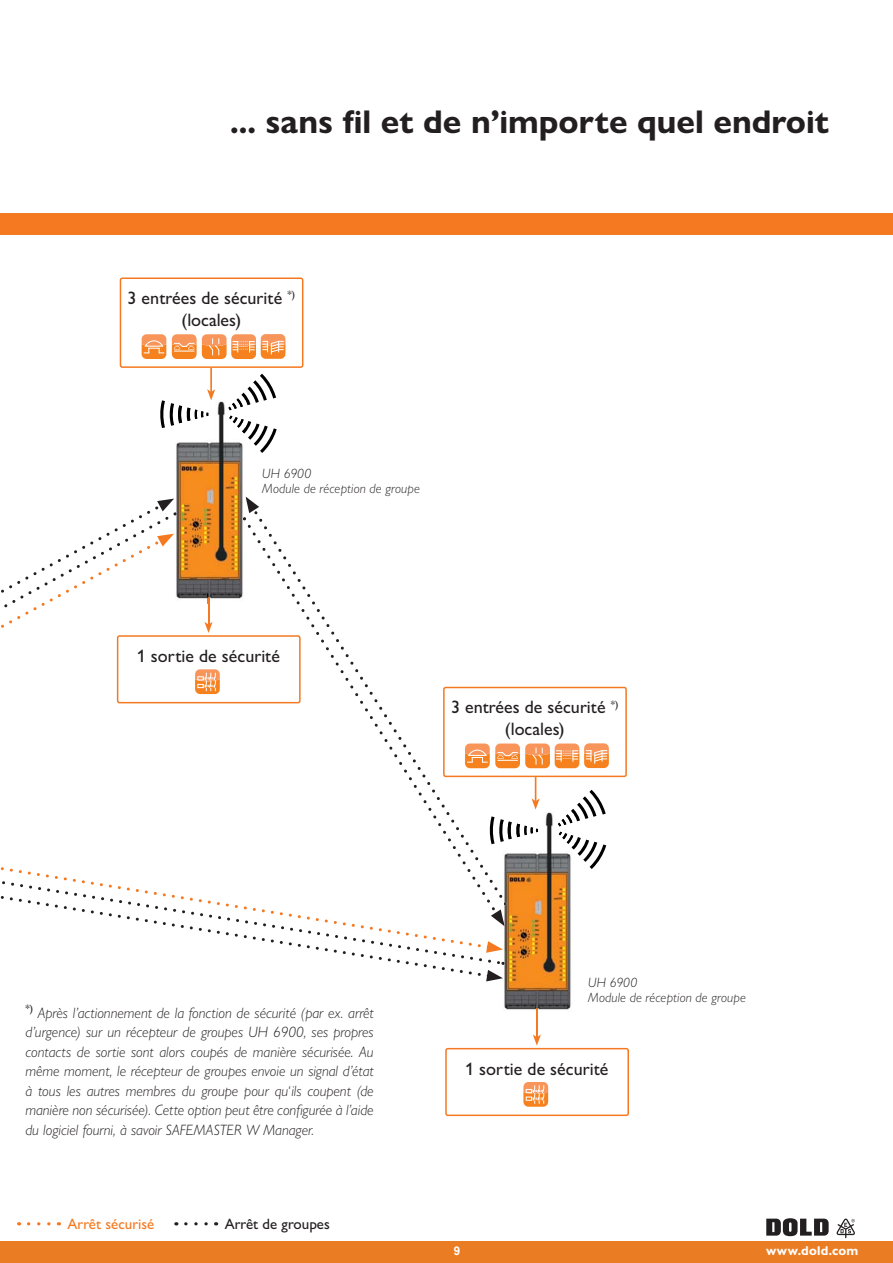
<style>
.page{position:relative;width:893px;height:1263px;background:#fff}
.page>*{position:absolute;margin:0;border:0;box-sizing:border-box;transform-origin:0 0}
.t1{font:700 33px "Gill Sans Nova";color:#231f20}
.t2{font:500 18px/21.6px "Gill Sans Nova";color:#231f20;text-align:center}
.t3{font:italic 300 15px/19.5px "Gill Sans Nova";color:#231f20;text-align:justify}
.t4{font:500 15px "Gill Sans Nova";color:#231f20}
.t5{font:500 15px "Gill Sans Nova";color:#f47920}
.t6{font:italic 300 13.5px/15px "Gill Sans Nova";letter-spacing:.01em;color:#231f20}
.t7{font:700 12.75px "Gill Sans Nova";letter-spacing:.015em;color:#fff}
.t8{font:700 12px "Arial";color:#fff}
</style>
<div class="page">
<div style="left:0;top:1242px;width:893px;height:21px;background:#ea7d24"></div>
<svg style="left:766px;top:1218px;width:62px;height:18px"></svg>
<svg style="left:836px;top:1219px;width:19px;height:19px"></svg>
<div style="left:0;top:213px;width:893px;height:22px;background:#f47920"></div>
<hr style="left:536px;top:1007px;width:2px;height:30px;background:#f47920">
<svg style="left:533px;top:1035px;width:8px;height:11px"></svg>
<hr style="left:208px;top:594px;width:1px;height:31px;background:#f47920">
<svg style="left:204px;top:622px;width:9px;height:11px"></svg>
<svg style="left:531px;top:777px;width:9px;height:33px"></svg>
<hr style="left:210px;top:368px;width:2px;height:24px;background:#f47920">
<div style="left:445px;top:1048px;width:184px;height:68px;border:2px solid #f47920;border-radius:2px"></div>
<div style="left:117px;top:635px;width:184px;height:68px;border:2px solid #f47920;border-radius:2px"></div>
<div style="left:443px;top:687px;width:184px;height:90px;border:2px solid #f47920;border-radius:2px"></div>
<div style="left:120px;top:278px;width:183px;height:90px;border:2px solid #f47920;border-radius:2px"></div>
<svg style="left:250px;top:518px;width:257px;height:312px"></svg>
<svg style="left:0;top:830px;width:503px;height:135px"></svg>
<img style="left:176px;top:401px;width:70px;height:202px">
<svg style="left:160px;top:389px;width:55px;height:39px"></svg>
<img style="left:178px;top:405px;width:4px;height:18px">
<svg style="left:228px;top:374px;width:48px;height:36px"></svg>
<svg style="left:229px;top:416px;width:48px;height:37px"></svg>
<svg style="left:1px;top:499px;width:175px;height:205px"></svg>
<svg style="left:243px;top:496px;width:16px;height:24px"></svg>
<img style="left:503px;top:811px;width:69px;height:199px">
<svg style="left:489px;top:816px;width:49px;height:28px"></svg>
<svg style="left:558px;top:790px;width:48px;height:36px"></svg>
<svg style="left:559px;top:832px;width:47px;height:37px"></svg>
<svg style="left:491px;top:902px;width:16px;height:24px"></svg>
<svg style="left:486px;top:962px;width:18px;height:19px"></svg>
<svg style="left:523px;top:1082px;width:25px;height:25px"></svg>
<svg style="left:195px;top:669px;width:25px;height:25px"></svg>
<svg style="left:465px;top:743px;width:144px;height:25px"></svg>
<svg style="left:142px;top:334px;width:24px;height:25px"></svg>
<svg style="left:172px;top:334px;width:113px;height:25px"></svg>
<svg style="left:186px;top:1222px;width:31px;height:3px"></svg>
<svg style="left:29px;top:1222px;width:30px;height:3px"></svg>
<h1 class="t1" style="left:230px;top:110px;width:601px">... sans fil et de n’importe quel endroit</h1>
<p class="t2" style="left:128px;top:289px;width:169px">3 entrées de sécurité <sup>*) </sup>(locales)</p>
<p class="t6" style="left:262px;top:467px;width:159px">UH 6900<br>Module de réception de groupe</p>
<p class="t2" style="left:137px;top:647px;width:145px">1 sortie de sécurité</p>
<p class="t2" style="left:451px;top:699px;width:169px">3 entrées de sécurité <sup>*) </sup>(locales)</p>
<p class="t3" style="left:25px;top:1005px;width:350px"><sup>*)</sup> Après l’actionnement de la fonction de sécurité (par ex. arrêt d’urgence) sur un récepteur de groupes UH 6900, ses propres contacts de sortie sont alors coupés de manière sécurisée. Au même moment, le récepteur de groupes envoie un signal d’état à tous les autres membres du groupe pour qu‘ils coupent (de manière non sécurisée). Cette option peut être configurée à l’aide du logiciel fourni, à savoir SAFEMASTER W Manager.</p>
<p class="t5" style="left:68px;top:1218px;width:88px">Arrêt sécurisé</p>
<p class="t4" style="left:225px;top:1218px;width:107px">Arrêt de groupes</p>
<p class="t6" style="left:588px;top:977px;width:159px">UH 6900<br>Module de réception de groupe</p>
<p class="t2" style="left:465px;top:1060px;width:145px">1 sortie de sécurité</p>
<p class="t8" style="left:454px;top:1244px;width:8px">9</p>
<p class="t7" style="left:766px;top:1246px;width:94px">www.dold.com</p>
</div>
